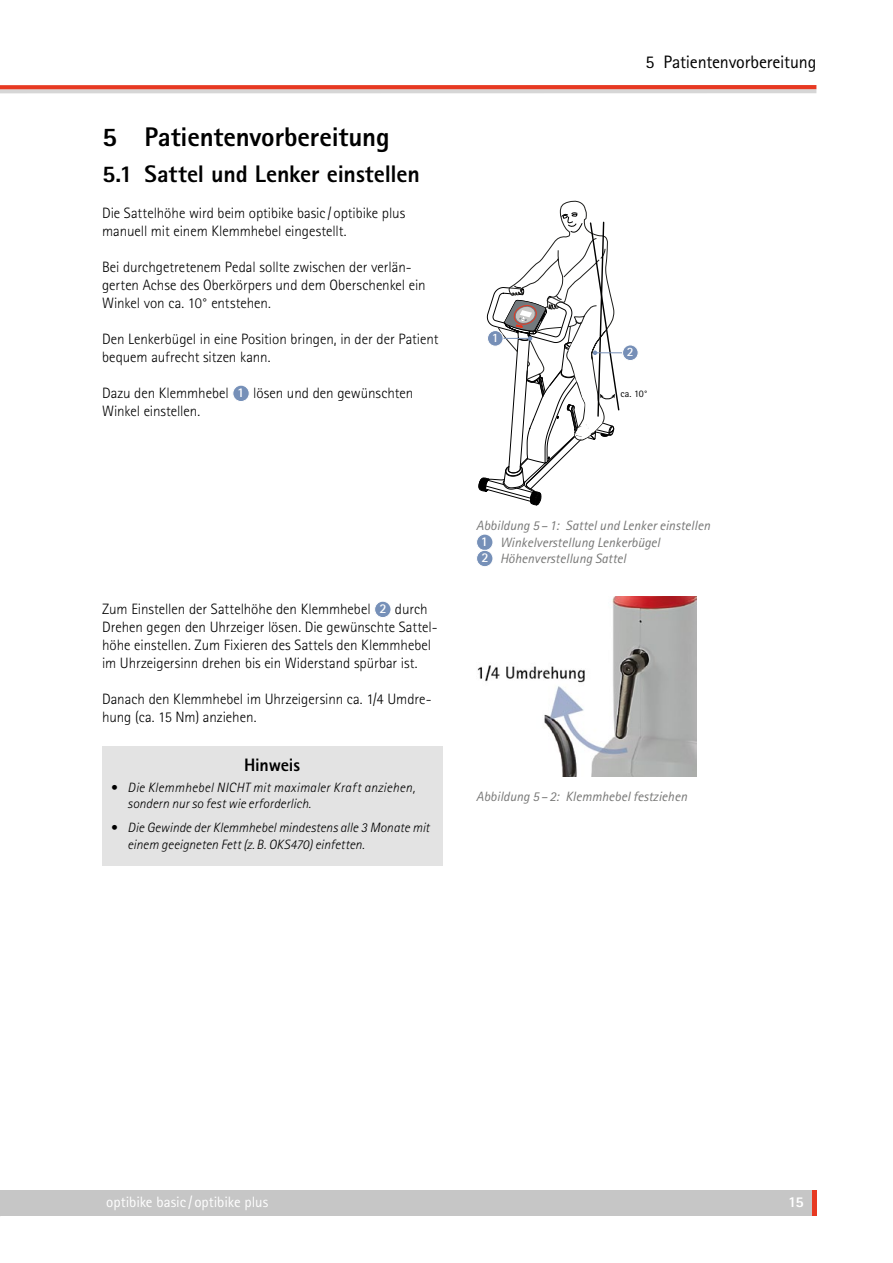
<style>
.page{position:relative;width:893px;height:1263px;background:#fff}
.page>*{position:absolute;margin:0;border:0;box-sizing:border-box;transform-origin:0 0}
.t1{font:800 27px "Rotis Sans Serif Pro";letter-spacing:-.005em;color:#000}
.t2{font:800 24px "Rotis Sans Serif Pro";letter-spacing:-.01em;color:#000}
.t3{font:18px "Rotis Sans Serif Pro";letter-spacing:-.01em;color:#000}
.t4{font:800 18px "Rotis Sans Serif Pro";letter-spacing:-.01em;color:#000}
.t5{font:300 15px/18px "Rotis Sans Serif Pro";letter-spacing:-.005em;color:#000}
.t6{font:15px "Rotis Sans Serif Pro";letter-spacing:-.005em;color:#fff}
.t7{font:800 15px "Rotis Sans Serif Pro";color:#fff}
.t8{font:italic 300 13.5px/16.2px "Rotis Sans Serif Pro";letter-spacing:.005em;color:#000}
.t9{font:italic 13.5px/16.2px "Rotis Sans Serif Pro";color:#777776}
.t10{font:700 12.75px "Rotis Sans Serif";color:#fff}
.t11{font:10.05px "Rotis Sans Serif Pro";color:#000}
.s1{font-family:"Rotis Sans Serif";font-weight:700;font-size:13.5px;color:#fff}
.s2{font-family:"Rotis Sans Serif";font-weight:700;font-style:normal;color:#fff}
</style>
<div class="page">
<div style="left:0;top:1191px;width:815px;height:25px;background:#c6c6c6"></div>
<hr style="left:812px;top:1191px;width:4px;height:25px;background:#e73922">
<svg style="left:0;top:89px;width:816px;height:4px;background:#d8cdcc"></svg>
<svg style="left:0;top:85px;width:816px;height:4px;background:#e73d27"></svg>
<div style="left:233px;top:385px;width:16px;height:17px;background:#7690b8;border-radius:50%"></div>
<div style="left:233px;top:385px;width:17px;height:17px;border:1px solid #fff;border-radius:50%"></div>
<svg style="left:479px;top:201px;width:141px;height:304px"></svg>
<hr style="left:595px;top:352px;width:31px;height:1px;background:#768fb7">
<div style="left:623px;top:345px;width:15px;height:15px;background:#768fb7;border-radius:50%"></div>
<div style="left:622px;top:344px;width:17px;height:17px;border:1px solid #fff;border-radius:50%"></div>
<div style="left:477px;top:534px;width:16px;height:16px;background:#7690b8;border-radius:50%"></div>
<div style="left:476px;top:534px;width:17px;height:17px;border:1px solid #fff;border-radius:50%"></div>
<div style="left:477px;top:550px;width:16px;height:17px;background:#7690b8;border-radius:50%"></div>
<div style="left:476px;top:550px;width:17px;height:17px;border:1px solid #fff;border-radius:50%"></div>
<div style="left:375px;top:601px;width:16px;height:17px;background:#7690b8;border-radius:50%"></div>
<div style="left:374px;top:601px;width:17px;height:17px;border:1px solid #fff;border-radius:50%"></div>
<div style="left:102px;top:746px;width:340px;height:120px;background:#e3e3e3"></div>
<img style="left:477px;top:597px;width:220px;height:180px">
<h1 class="t1" style="left:102px;top:120px;width:289px">5 Patientenvorbereitung</h1>
<h2 class="t2" style="left:102px;top:158px;width:319px">5.1 Sattel und Lenker einstellen</h2>
<p class="t5" style="left:102px;top:204px;width:305px">Die Sattelhöhe wird beim optibike basic / optibike plus manuell mit einem Klemmhebel eingestellt.</p>
<p class="t5" style="left:102px;top:258px;width:325px">Bei durchgetretenem Pedal sollte zwischen der verlän&shy;gerten Achse des Oberkörpers und dem Oberschenkel ein<br>Winkel von ca. 10° entstehen.</p>
<p class="t5" style="left:102px;top:330px;width:338px">Den Lenkerbügel in eine Position bringen, in der der Patient bequem aufrecht sitzen kann.</p>
<p class="t5" style="left:102px;top:384px;width:313px">Dazu den Klemmhebel <span class="s1">1</span> lösen und den gewünschten<br>Winkel einstellen.</p>
<p class="t10" style="left:492px;top:330px;width:8px">1</p>
<p class="t3" style="left:645px;top:51px;width:172px">5 Patientenvorbereitung</p>
<p class="t10" style="left:627px;top:344px;width:8px">2</p>
<p class="t11" style="left:621px;top:388px;width:29px">ca. 10°</p>
<p class="t5" style="left:102px;top:600px;width:337px">Zum Einstellen der Sattelhöhe den Klemmhebel <span class="s1">2</span> durch Drehen gegen den Uhrzeiger lösen. Die gewünschte Sattel&shy;höhe einstellen. Zum Fixieren des Sattels den Klemmhebel im Uhrzeigersinn drehen bis ein Widerstand spürbar ist.</p>
<p class="t5" style="left:102px;top:690px;width:331px">Danach den Klemmhebel im Uhrzeigersinn ca. 1/4 Umdre&shy;hung (ca. 15 Nm) anziehen.</p>
<p class="t4" style="left:244px;top:753px;width:58px">Hinweis</p>
<p class="t8" style="left:128px;top:779px;width:289px;text-indent:-17px">• Die Klemmhebel NICHT mit maximaler Kraft anziehen, sondern nur so fest wie erforderlich.</p>
<p class="t8" style="left:128px;top:820px;width:303px;text-indent:-17px">• Die Gewinde der Klemmhebel mindestens alle 3 Monate mit einem geeigneten Fett (z.B. OKS470) einfetten.</p>
<p class="t9" style="left:481px;top:518px;width:231px;text-indent:-5px">Abbildung 5–1: Sattel und Lenker einstellen<br><span class="s2">1</span> Winkelverstellung Lenkerbügel<br><span class="s2">2</span> Höhenverstellung Sattel</p>
<p class="t9" style="left:476px;top:789px;width:212px">Abbildung 5–2: Klemmhebel festziehen</p>
<p class="t6" style="left:106px;top:1193px;width:163px">optibike basic / optibike plus</p>
<p class="t7" style="left:788px;top:1193px;width:17px">15</p>
</div>
